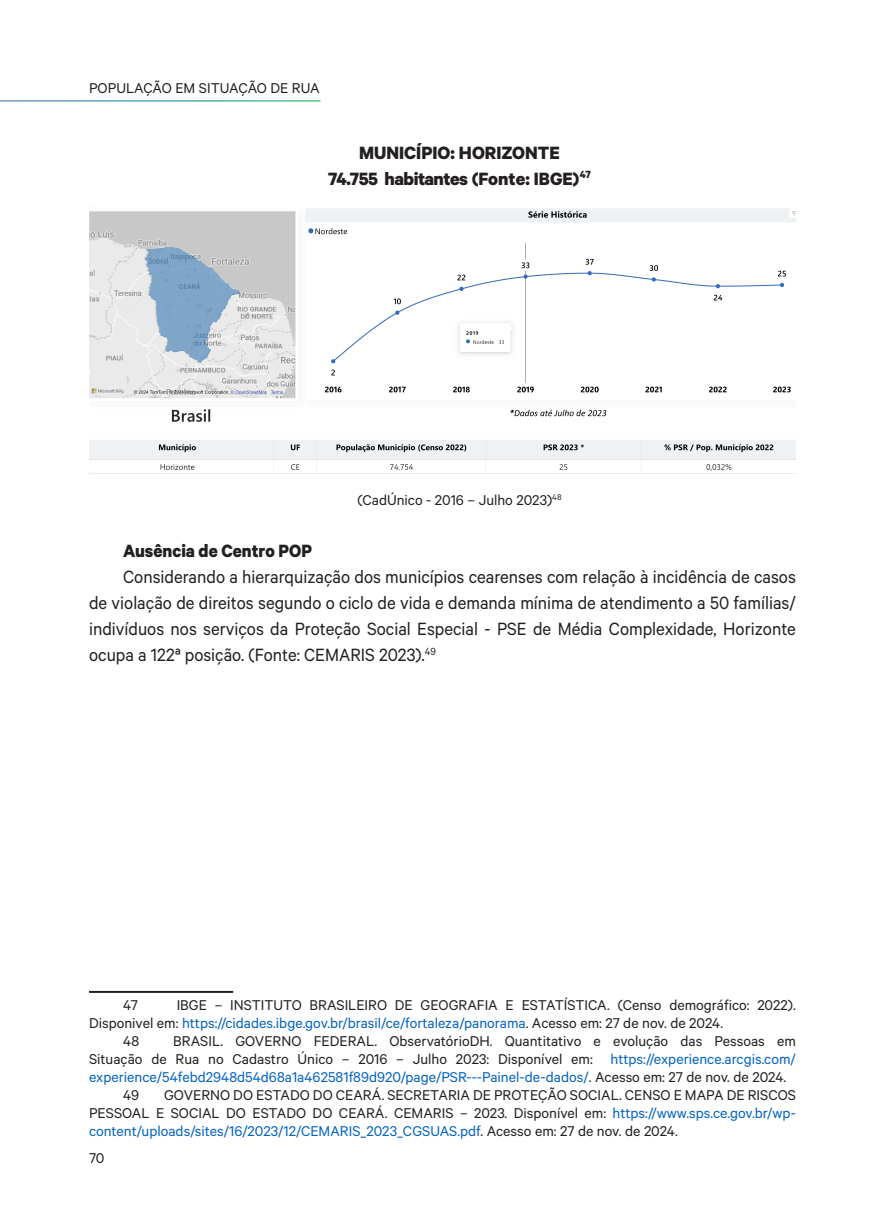
<style>
.page{position:relative;width:885px;height:1225px;background:#fff}
.page>*{position:absolute;margin:0;border:0;box-sizing:border-box;transform-origin:0 0}
.t1{font:20px/26px "Calibre";color:#231f20;text-align:justify;scale:.95 1}
.t2{font:700 20px/26px "Calibre";color:#231f20;text-align:center}
.t3{font:700 20px "Calibre";color:#231f20;scale:.95 1}
.t4{font:16px/18px "Calibre";color:#231f20;text-align:justify}
.t5{font:16px "Calibre";color:#0563c1}
.s1{color:#231f20}
.s2{color:#0563c1}
</style>
<div class="page">
<img style="left:89px;top:208px;width:706px;height:265px">
<hr style="left:89px;top:991px;width:144px;height:2px;background:#231f20">
<p class="t4" style="left:89px;top:78px;width:232px">POPULAÇÃO EM SITUAÇÃO DE RUA</p>
<p class="t2" style="left:328px;top:139px;width:264px">MUNICÍPIO: HORIZONTE<br>74.755 habitantes (Fonte: IBGE)<sup>47</sup></p>
<p class="t4" style="left:357px;top:490px;width:206px">(CadÚnico - 2016 – Julho 2023)<sup>48</sup></p>
<p class="t3" style="left:123px;top:539px;width:200px">Ausência de Centro POP</p>
<p class="t1" style="left:89px;top:563px;width:745px;text-indent:34px">Considerando a hierarquização dos municípios cearenses com relação à incidência de casos de violação de direitos segundo o ciclo de vida e demanda mínima de atendimento a 50 famílias/ indivíduos nos serviços da Proteção Social Especial - PSE de Média Complexidade, Horizonte ocupa a 122ª posição. (Fonte: CEMARIS 2023).<sup>49</sup></p>
<p class="t4" style="left:123px;top:995px;width:16px">47</p>
<p class="t4" style="left:177px;top:995px;width:620px">IBGE – INSTITUTO BRASILEIRO DE GEOGRAFIA E ESTATÍSTICA. (Censo demográfico: 2022).</p>
<p class="t5" style="left:89px;top:1013px;width:635px"><span class="s1">Disponivel em:</span> https://cidades.ibge.gov.br/brasil/ce/fortaleza/panorama<span class="s1">. Acesso em: 27 de nov. de 2024.</span></p>
<p class="t4" style="left:123px;top:1031px;width:18px">48</p>
<p class="t4" style="left:173px;top:1031px;width:624px">BRASIL. GOVERNO FEDERAL. ObservatórioDH. Quantitativo e evolução das Pessoas em</p>
<p class="t4" style="left:89px;top:1049px;width:708px">Situação de Rua no Cadastro Único – 2016 – Julho 2023: Disponível em: <span class="s2">https://experience.arcgis.com/</span></p>
<p class="t5" style="left:89px;top:1067px;width:698px">experience/54febd2948d54d68a1a462581f89d920/page/PSR---Painel-de-dados/<span class="s1">. Acesso em: 27 de nov. de 2024.</span></p>
<p class="t4" style="left:123px;top:1085px;width:18px">49</p>
<p class="t4" style="left:89px;top:1085px;width:708px;text-indent:75px">GOVERNO DO ESTADO DO CEARÁ. SECRETARIA DE PROTEÇÃO SOCIAL. CENSO E MAPA DE RISCOS PESSOAL E SOCIAL DO ESTADO DO CEARÁ. CEMARIS – 2023. Disponível em: <span class="s2">https://www.sps.ce.gov.br/wp&shy;content/uploads/sites/16/2023/12/CEMARIS_2023_CGSUAS.pdf</span>. Acesso em: 27 de nov. de 2024.</p>
<p class="t4" style="left:89px;top:1148px;width:17px">70</p>
</div>
